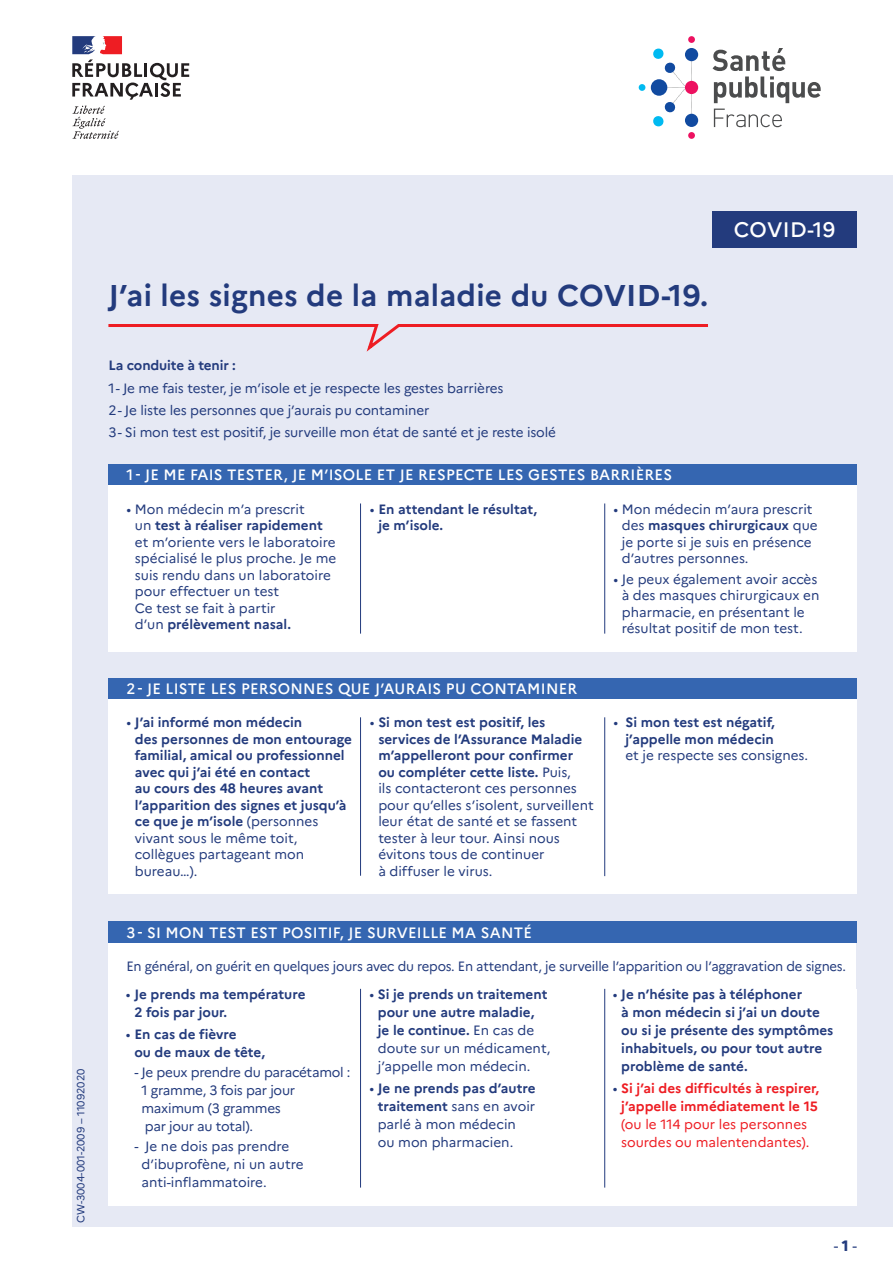
<style>
.page{position:relative;width:893px;height:1263px;background:#fff}
.page>*{position:absolute;margin:0;border:0;box-sizing:border-box;transform-origin:0 0}
.t1{font:700 30px "Marianne";letter-spacing:.01em;color:#233b7d}
.t2{font:500 21px "Marianne";letter-spacing:.02em;color:#fff}
.t3{font:500 15px "Marianne";letter-spacing:.02em;color:#fff}
.t4{font:15px "Marianne";color:#233b7d}
.t5{font:13.5px/16.5px "Marianne";letter-spacing:-.005em;color:#233b7d}
.t6{font:700 13.5px/16.5px "Marianne";color:#233b7d}
.t7{font:700 13.5px/18px "Marianne";color:#ee1d23;text-align:center}
.t8{font:13.5px/18px "Marianne";color:#ee1d23}
.t9{font:10.5px "Marianne";color:#233b7d}
.s1{font-weight:700}
.s2{font-weight:400}
.s3{font-weight:400;color:#233b7d}
.s4{font-weight:800}
</style>
<div class="page">
<div style="left:72px;top:175px;width:821px;height:1052px;background:#e6e9f4"></div>
<div style="left:108px;top:942px;width:748px;height:47px;background:#fff"></div>
<div style="left:108px;top:989px;width:748px;height:217px;background:#fff"></div>
<svg style="left:72px;top:106px;width:47px;height:33px"></svg>
<svg style="left:72px;top:36px;width:117px;height:64px"></svg>
<svg style="left:691px;top:61px;width:1px;height:20px"></svg>
<svg style="left:691px;top:94px;width:1px;height:20px"></svg>
<div style="left:685px;top:114px;width:13px;height:13px;background:#114aa0;border-radius:50%"></div>
<div style="left:685px;top:48px;width:13px;height:13px;background:#114aa0;border-radius:50%"></div>
<div style="left:685px;top:81px;width:13px;height:13px;background:#ed1160;border-radius:50%"></div>
<div style="left:639px;top:84px;width:6px;height:7px;background:#00baf1;border-radius:50%"></div>
<svg style="left:652px;top:48px;width:33px;height:79px"></svg>
<div style="left:688px;top:132px;width:7px;height:7px;background:#ed1160;border-radius:50%"></div>
<div style="left:688px;top:36px;width:7px;height:7px;background:#ed1160;border-radius:50%"></div>
<svg style="left:713px;top:48px;width:108px;height:55px"></svg>
<svg style="left:714px;top:109px;width:68px;height:18px"></svg>
<svg style="left:108px;top:324px;width:600px;height:28px"></svg>
<div style="left:712px;top:211px;width:145px;height:36px;background:#233b7d"></div>
<div style="left:108px;top:464px;width:749px;height:21px;background:#3566b1"></div>
<div style="left:108px;top:678px;width:749px;height:21px;background:#3566b1"></div>
<div style="left:108px;top:921px;width:749px;height:21px;background:#3566b1"></div>
<div style="left:108px;top:485px;width:749px;height:167px;background:#fff"></div>
<div style="left:108px;top:699px;width:749px;height:195px;background:#fff"></div>
<hr style="left:360px;top:503px;width:1px;height:131px;background:#233b7d">
<hr style="left:360px;top:717px;width:1px;height:159px;background:#233b7d">
<hr style="left:360px;top:989px;width:1px;height:198px;background:#233b7d">
<hr style="left:604px;top:503px;width:1px;height:131px;background:#233b7d">
<hr style="left:604px;top:717px;width:1px;height:159px;background:#233b7d">
<hr style="left:604px;top:989px;width:1px;height:198px;background:#233b7d">
<p class="t9" style="left:74px;top:1222px;width:155px;rotate:-90deg">CW-3004-001-2009 – 11092020</p>
<h1 class="t1" style="left:108px;top:277px;width:601px">J’ai les signes de la maladie du COVID-19.</h1>
<p class="t6" style="left:108px;top:357px;width:129px">La conduite à tenir :</p>
<p class="t5" style="left:108px;top:377px;width:449px;line-height:22.2px">1- Je me fais tester, je m’isole et je respecte les gestes barrières<br>2- Je liste les personnes que j’aurais pu contaminer<br>3- Si mon test est positif, je surveille mon état de santé et je reste isolé</p>
<p class="t3" style="left:126px;top:466px;width:547px">1 - JE ME FAIS TESTER, JE M’ISOLE ET JE RESPECTE LES GESTES BARRIÈRES</p>
<h2 class="t2" style="left:734px;top:217px;width:103px">COVID-19</h2>
<p class="t5" style="left:135px;top:500px;width:203px;text-indent:-8px">• Mon médecin m’a prescrit<br>un <span class="s1">test à réaliser rapidement </span>et m’oriente vers le laboratoire spécialisé le plus proche. Je me suis rendu dans un laboratoire pour effectuer un test<br>Ce test se fait à partir<br>d’un <span class="s1">prélèvement nasal.</span></p>
<p class="t6" style="left:378px;top:500px;width:160px;text-indent:-8px"><span class="s2">•</span> En attendant le résultat, je m’isole.</p>
<p class="t5" style="left:622px;top:500px;width:197px;text-indent:-8px">• Mon médecin m’aura prescrit des <span class="s1">masques chirurgicaux</span> que je porte si je suis en présence d’autres personnes.</p>
<p class="t5" style="left:622px;top:571px;width:199px;text-indent:-8px">• Je peux également avoir accès à des masques chirurgicaux en pharmacie, en présentant le résultat positif de mon test.</p>
<p class="t3" style="left:126px;top:680px;width:452px">2 - JE LISTE LES PERSONNES QUE J’AURAIS PU CONTAMINER</p>
<p class="t6" style="left:135px;top:714px;width:218px;text-indent:-8px"><span class="s2">•</span> J’ai informé mon médecin<br>des personnes de mon entourage familial, amical ou professionnel avec qui j’ai été en contact<br>au cours des 48 heures avant l’apparition des signes et jusqu’à ce que je m’isole <span class="s2">(personnes vivant sous le même toit, collègues partageant mon bureau…).</span></p>
<p class="t5" style="left:378px;top:714px;width:217px;text-indent:-8px">• <span class="s1">Si mon test est positif, les services de l’Assurance Maladie m’appelleront pour confirmer<br>ou compléter cette liste.</span> Puis,<br>ils contacteront ces personnes pour qu’elles s’isolent, surveillent leur état de santé et se fassent tester à leur tour. Ainsi nous évitons tous de continuer<br>à diffuser le virus.</p>
<p class="t6" style="left:613px;top:714px;width:163px;text-align:right"><span class="s2">•</span> Si mon test est négatif, j’appelle mon médecin</p>
<p class="t5" style="left:625px;top:747px;width:184px">et je respecte ses consignes.</p>
<p class="t3" style="left:126px;top:923px;width:407px">3 - SI MON TEST EST POSITIF, JE SURVEILLE MA SANTÉ</p>
<p class="t5" style="left:127px;top:958px;width:721px">En général, on guérit en quelques jours avec du repos. En attendant, je surveille l’apparition ou l’aggravation de signes.</p>
<p class="t6" style="left:134px;top:985px;width:173px;line-height:18px;text-indent:-8px"><span class="s2">•</span> Je prends ma température<br>2 fois par jour.</p>
<p class="t6" style="left:134px;top:1025px;width:132px;line-height:18px;text-indent:-8px"><span class="s2">•</span> En cas de fièvre<br>ou de maux de tête,</p>
<p class="t5" style="left:141px;top:1063px;width:211px;line-height:18px;text-indent:-7px">- Je peux prendre du paracétamol :<br>1 gramme, 3 fois par jour maximum (3 grammes<br>par jour au total).</p>
<p class="t5" style="left:141px;top:1137px;width:164px;line-height:18px;text-indent:-7px">- Je ne dois pas prendre d’ibuprofène, ni un autre anti-inflammatoire.</p>
<p class="t6" style="left:621px;top:985px;width:214px;line-height:18px;text-indent:-8px"><span class="s2">•</span> Je n’hésite pas à téléphoner<br>à mon médecin si j’ai un doute ou si je présente des symptômes inhabituels, ou pour tout autre problème de santé.</p>
<p class="t7" style="left:613px;top:1079px;width:208px"><span class="s3">•</span> Si j’ai des difficultés à respirer, j’appelle immédiatement le 15</p>
<p class="t8" style="left:621px;top:1115px;width:190px">(ou le 114 pour les personnes sourdes ou malentendantes).</p>
<p class="t6" style="left:378px;top:985px;width:174px;line-height:18px;text-indent:-8px"><span class="s2">•</span> Si je prends un traitement pour une autre maladie,<br>je le continue. <span class="s2">En cas de doute sur un médicament, j’appelle mon médecin.</span></p>
<p class="t5" style="left:378px;top:1079px;width:159px;line-height:18px;text-indent:-8px">• <span class="s1">Je ne prends pas d’autre traitement</span> sans en avoir parlé à mon médecin ou mon pharmacien.</p>
<p class="t4" style="left:834px;top:1236px;width:25px">- <span class="s4">1</span> -</p>
</div>
